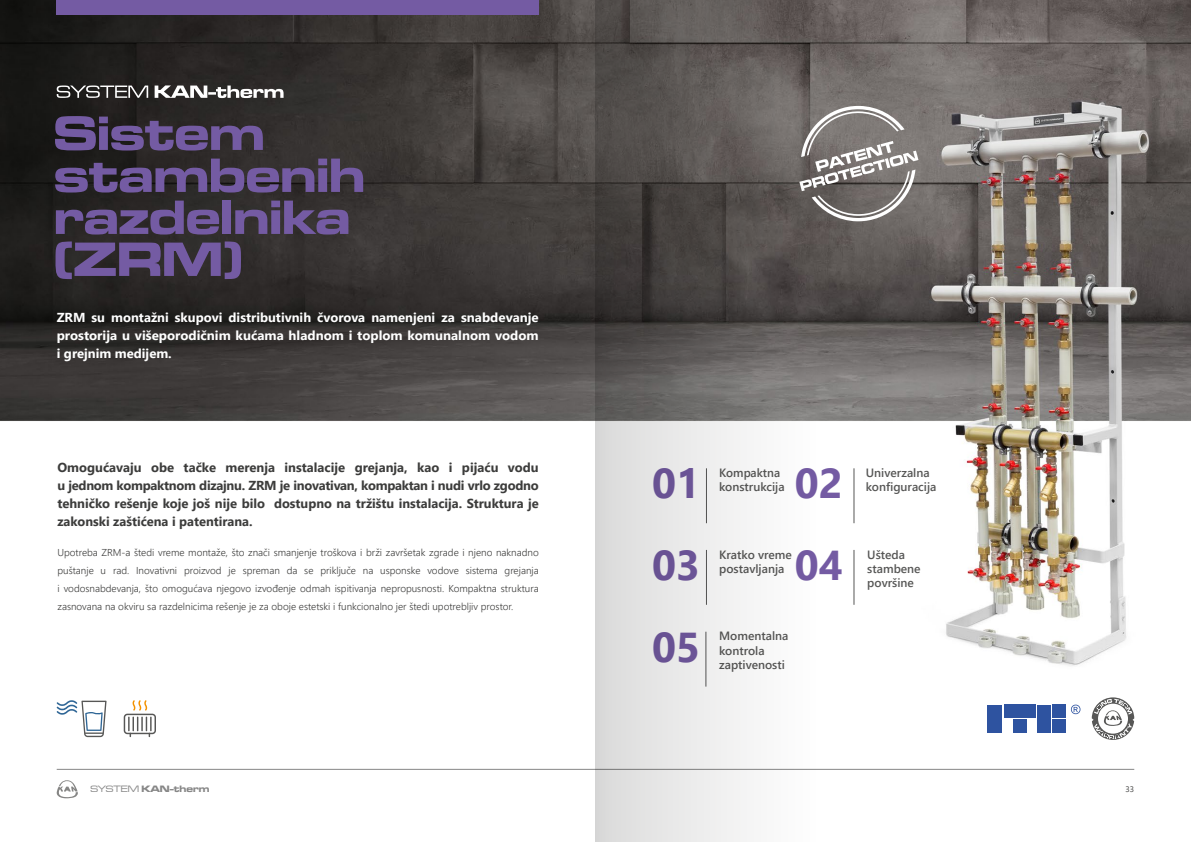
<style>
.page{position:relative;width:1191px;height:842px;background:#fff}
.page>*{position:absolute;margin:0;border:0;box-sizing:border-box;transform-origin:0 0}
.t1{font:50px/42px "Microgramma D Bol Ext";color:#745ba3}
.t2{font:700 41.7px/81.6px "Segoe UI";color:#745ba3}
.t3{font:700 13px/18px "Segoe UI";color:#3c3c3b;text-align:justify}
.t4{font:700 13px/18px "Segoe UI";color:#fff;text-align:justify}
.t5{font:600 12px/14.4px "Segoe UI";color:#575756}
.t6{font:300 10px/18px "Segoe UI";color:#3c3c3b;text-align:justify}
.t7{font:9.6px "Microgramma D Bol Ext";color:#878787}
.t8{font:8px "Segoe UI";color:#3c3c3b}
.s1{font-family:"Microgramma D Med Ext"}
</style>
<div class="page">
<img style="left:0;top:0;width:1191px;height:770px">
<svg style="left:57px;top:85px;width:226px;height:13px"></svg>
<div style="left:57px;top:0;width:482px;height:14px;background:#745ba3"></div>
<hr style="left:853px;top:468px;width:1px;height:55px;background:#575756">
<hr style="left:853px;top:550px;width:1px;height:55px;background:#575756">
<svg style="left:57px;top:780px;width:21px;height:18px"></svg>
<svg style="left:1091px;top:697px;width:43px;height:43px"></svg>
<svg style="left:124px;top:700px;width:32px;height:37px"></svg>
<svg style="left:57px;top:700px;width:49px;height:37px"></svg>
<div style="left:987px;top:705px;width:15px;height:27px;background:#2e53a0"></div>
<div style="left:1003px;top:705px;width:32px;height:13px;background:#2e53a0"></div>
<div style="left:1012px;top:719px;width:14px;height:13px;background:#2e53a0"></div>
<div style="left:1037px;top:705px;width:14px;height:27px;background:#2e53a0"></div>
<div style="left:1052px;top:705px;width:14px;height:13px;background:#2e53a0"></div>
<div style="left:1052px;top:719px;width:14px;height:13px;background:#2e53a0"></div>
<svg style="left:1071px;top:705px;width:9px;height:9px"></svg>
<hr style="left:57px;top:769px;width:1077px;height:1px;background:#878787">
<svg style="left:816px;top:106px;width:102px;height:115px;background:#8f8b88"></svg>
<svg style="left:595px;top:0;width:221px;height:842px"></svg>
<h1 class="t1" style="left:54px;top:112px;width:313px">Sistem stambenih razdelnika (ZRM)</h1>
<h3 class="t4" style="left:57px;top:307px;width:483px">ZRM su montažni skupovi distributivnih čvorova namenjeni za snabdevanje prostorija u višeporodičnim kućama hladnom i toplom komunalnom vodom i grejnim medijem.</h3>
<p class="t3" style="left:57px;top:458px;width:483px">Omogućavaju obe tačke merenja instalacije grejanja, kao i pijaću vodu u jednom kompaktnom dizajnu. ZRM je inovativan, kompaktan i nudi vrlo zgodno tehničko rešenje koje još nije bilo dostupno na tržištu instalacija. Struktura je zakonski zaštićena i patentirana.</p>
<p class="t6" style="left:57px;top:542px;width:483px">Upotreba ZRM-a štedi vreme montaže, što znači smanjenje troškova i brži završetak zgrade i njeno naknadno puštanje u rad. Inovativni proizvod je spreman da se priključe na usponske vodove sistema grejanja i vodosnabdevanja, što omogućava njegovo izvođenje odmah ispitivanja nepropusnosti. Kompaktna struktura zasnovana na okviru sa razdelnicima rešenje je za oboje estetski i funkcionalno jer štedi upotrebljiv prostor.</p>
<p class="t7" style="left:90px;top:783px;width:121px"><span class="s1">SYSTEM</span> KAN-therm</p>
<h2 class="t2" style="left:652px;top:439px;width:49px">01<br>03</h2>
<h2 class="t2" style="left:795px;top:439px;width:49px">02<br>04</h2>
<p class="t5" style="left:719px;top:465px;width:67px">Kompaktna konstrukcija</p>
<p class="t5" style="left:719px;top:546px;width:74px">Kratko vreme postavljanja</p>
<h2 class="t2" style="left:652px;top:603px;width:49px">05</h2>
<p class="t5" style="left:719px;top:628px;width:71px">Momentalna kontrola zaptivenosti</p>
<p class="t5" style="left:866px;top:464px;width:72px">Univerzalna konfiguracija</p>
<p class="t5" style="left:867px;top:546px;width:55px">Ušteda stambene površine</p>
<p class="t8" style="left:1125px;top:781px;width:10px">33</p>
</div>
